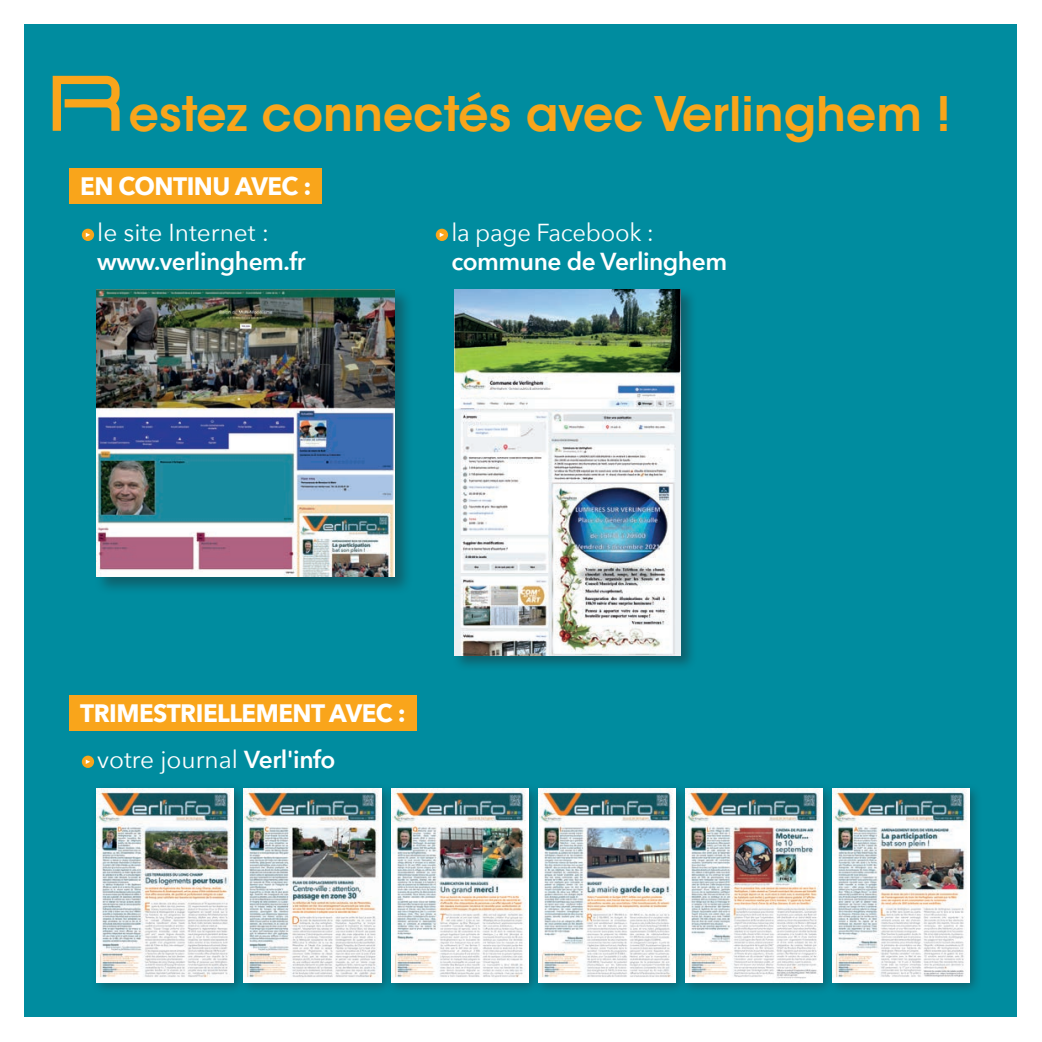
<style>
.page{position:relative;width:1042px;height:1042px;background:#fff}
.page>*{position:absolute;margin:0;border:0;box-sizing:border-box;transform-origin:0 0}
.t1{font:600 47.25px "ITC Avant Garde Std";color:#f9a51b}
.t2{font:700 25.2px "Avenir Next";letter-spacing:-.02em;color:#fff;scale:.96 1}
.t3{font:600 24.5px/29.4px "Avenir Next";letter-spacing:-.02em;color:#fff}
.t4{font:24.5px "Avenir Next";color:#fff}
.s1{font-family:"Expansiva";font-weight:700;font-size:77px}
.s2{font-weight:400}
.s3{font-weight:600}
</style>
<div class="page">
<div style="left:25px;top:25px;width:992px;height:992px;background:#008c9f"></div>
<div style="left:94px;top:287px;width:319px;height:308px;background:#231f20;opacity:.4"></div>
<img style="left:97px;top:290px;width:298px;height:287px">
<div style="left:452px;top:287px;width:245px;height:385px;background:#231f20;opacity:.4"></div>
<img style="left:454px;top:290px;width:227px;height:365px">
<div style="left:82px;top:229px;width:12px;height:12px;background:#f9a51b;border-radius:50%"></div>
<svg style="left:86px;top:233px;width:4px;height:4px"></svg>
<div style="left:436px;top:229px;width:12px;height:12px;background:#f9a51b;border-radius:50%"></div>
<svg style="left:440px;top:233px;width:4px;height:4px"></svg>
<div style="left:69px;top:168px;width:253px;height:36px;background:#f9a51b"></div>
<svg style="left:82px;top:755px;width:12px;height:13px"></svg>
<svg style="left:86px;top:759px;width:4px;height:5px"></svg>
<div style="left:69px;top:695px;width:347px;height:36px;background:#f9a51b"></div>
<div style="left:91px;top:782px;width:156px;height:213px;background:#231f20;opacity:.4"></div>
<img style="left:97px;top:788px;width:137px;height:194px">
<div style="left:238px;top:782px;width:156px;height:213px;background:#231f20;opacity:.4"></div>
<img style="left:244px;top:788px;width:137px;height:194px">
<div style="left:385px;top:782px;width:156px;height:213px;background:#231f20;opacity:.4"></div>
<img style="left:391px;top:788px;width:137px;height:194px">
<div style="left:532px;top:782px;width:156px;height:213px;background:#231f20;opacity:.4"></div>
<img style="left:538px;top:788px;width:137px;height:194px">
<div style="left:679px;top:782px;width:156px;height:213px;background:#231f20;opacity:.4"></div>
<img style="left:685px;top:788px;width:137px;height:194px">
<div style="left:826px;top:782px;width:156px;height:213px;background:#231f20;opacity:.4"></div>
<img style="left:832px;top:788px;width:137px;height:194px">
<p class="t1" style="left:53px;top:84px;width:900px"><span class="s1">R</span>estez connectés avec Verlinghem !</p>
<p class="t2" style="left:80px;top:164px;width:242px">EN CONTINU AVEC :</p>
<p class="t3" style="left:97px;top:217px;width:210px"><span class="s2">le site Internet : </span>www.verlinghem.fr</p>
<p class="t3" style="left:451px;top:217px;width:277px"><span class="s2">la page Facebook : </span>commune de Verlinghem</p>
<p class="t2" style="left:80px;top:691px;width:341px">TRIMESTRIELLEMENT AVEC :</p>
<p class="t4" style="left:97px;top:739px;width:240px">votre journal <span class="s3">Verl'info</span></p>
</div>
